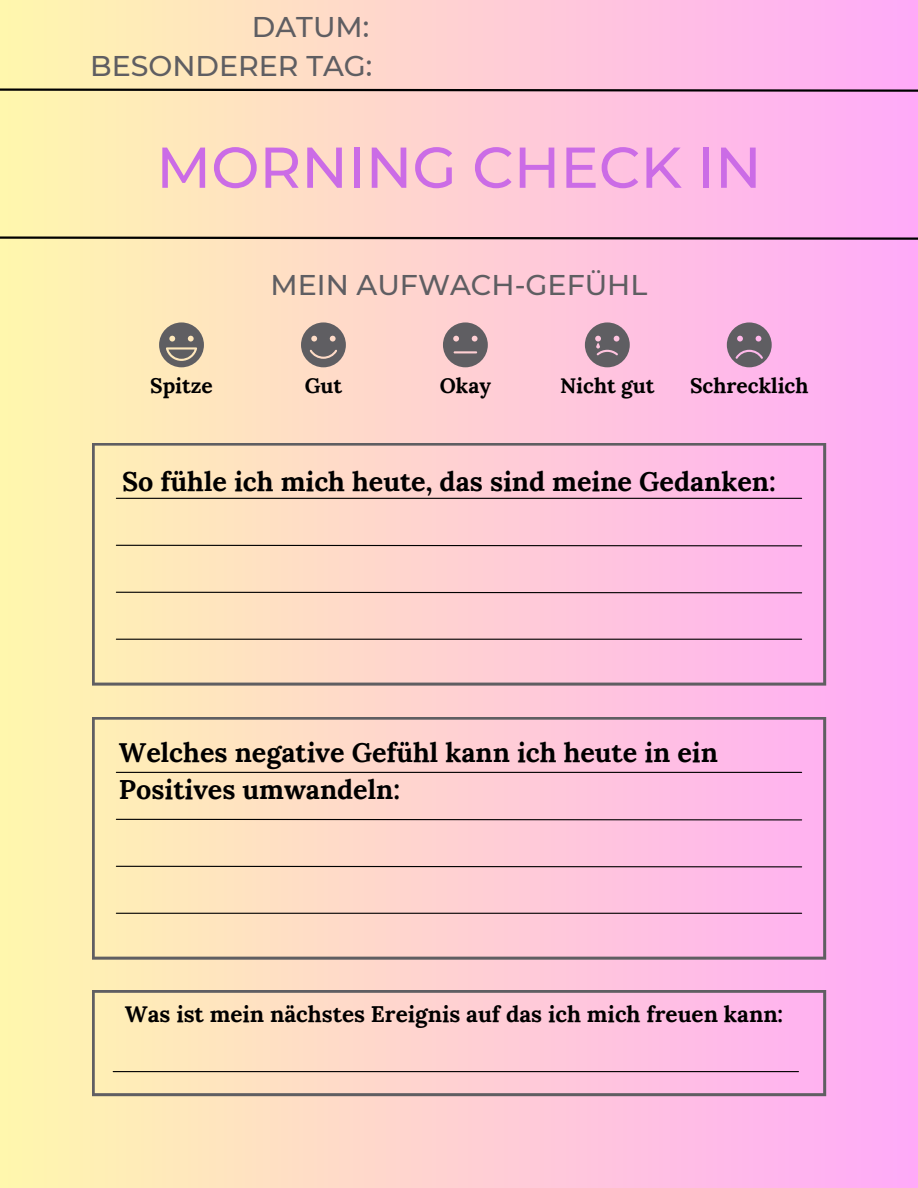
<style>
.page{position:relative;width:918px;height:1188px;background:#fff}
.page>*{position:absolute;margin:0;border:0;box-sizing:border-box;transform-origin:0 0}
.t1{font:500 57.45px "Montserrat";color:#cb6ce6}
.t2{font:500 28.5px "Montserrat";color:#5f5e62}
.t3{font:700 27px/37.2px "Lora";color:#000}
.t4{font:700 22.5px "Lora";color:#000}
.t5{font:700 21px "Lora";color:#000}
</style>
<div class="page">
<div style="left:0;top:0;width:918px;height:1188px;background:linear-gradient(to right,#fff7ad,#ffaaf8)"></div>
<svg style="left:0;top:235px;width:918px;height:6px;background:#9f8183"></svg>
<svg style="left:0;top:87px;width:918px;height:6px;background:#9f8183"></svg>
<svg style="left:92px;top:443px;width:734px;height:243px;background:#f9ccce"></svg>
<hr style="left:116px;top:498px;width:686px;height:1px;background:#000">
<svg style="left:115px;top:544px;width:688px;height:3px;background:#9f8183"></svg>
<svg style="left:115px;top:591px;width:688px;height:3px;background:#9f8183"></svg>
<hr style="left:116px;top:639px;width:686px;height:1px;background:#000">
<svg style="left:92px;top:717px;width:734px;height:243px;background:#f9ccce"></svg>
<hr style="left:116px;top:772px;width:686px;height:1px;background:#000">
<svg style="left:115px;top:818px;width:688px;height:3px;background:#9f8183"></svg>
<svg style="left:115px;top:865px;width:688px;height:3px;background:#9f8183"></svg>
<hr style="left:116px;top:913px;width:686px;height:1px;background:#000">
<svg style="left:301px;top:322px;width:45px;height:45px;background:#8b817e"></svg>
<svg style="left:159px;top:322px;width:45px;height:45px;background:#928a7e"></svg>
<svg style="left:443px;top:322px;width:45px;height:45px;background:#8a7c80"></svg>
<svg style="left:727px;top:322px;width:45px;height:45px;background:#8b7788"></svg>
<svg style="left:585px;top:322px;width:45px;height:45px;background:#8b7a84"></svg>
<svg style="left:92px;top:990px;width:734px;height:106px;background:#f4c9cb"></svg>
<hr style="left:113px;top:1071px;width:685px;height:1px;background:#000">
<p class="t2" style="left:252px;top:9px;width:119px">DATUM:</p>
<p class="t2" style="left:90px;top:48px;width:284px">BESONDERER TAG:</p>
<h2 class="t1" style="left:156px;top:132px;width:607px">MORNING CHECK IN</h2>
<h1 class="t2" style="left:271px;top:267px;width:378px">MEIN AUFWACH-GEFÜHL</h1>
<p class="t5" style="left:150px;top:372px;width:64px">Spitze</p>
<h2 class="t5" style="left:305px;top:372px;width:39px">Gut</h2>
<p class="t5" style="left:440px;top:372px;width:53px">Okay</p>
<p class="t5" style="left:560px;top:372px;width:96px">Nicht gut</p>
<p class="t5" style="left:690px;top:372px;width:120px">Schrecklich</p>
<h2 class="t3" style="left:122px;top:463px;width:655px">So fühle ich mich heute, das sind meine Gedanken:</h2>
<p class="t3" style="left:119px;top:733px;width:601px">Welches negative Gefühl kann ich heute in ein<br>Positives umwandeln:</p>
<p class="t4" style="left:125px;top:999px;width:660px">Was ist mein nächstes Ereignis auf das ich mich freuen kann:</p>
</div>
